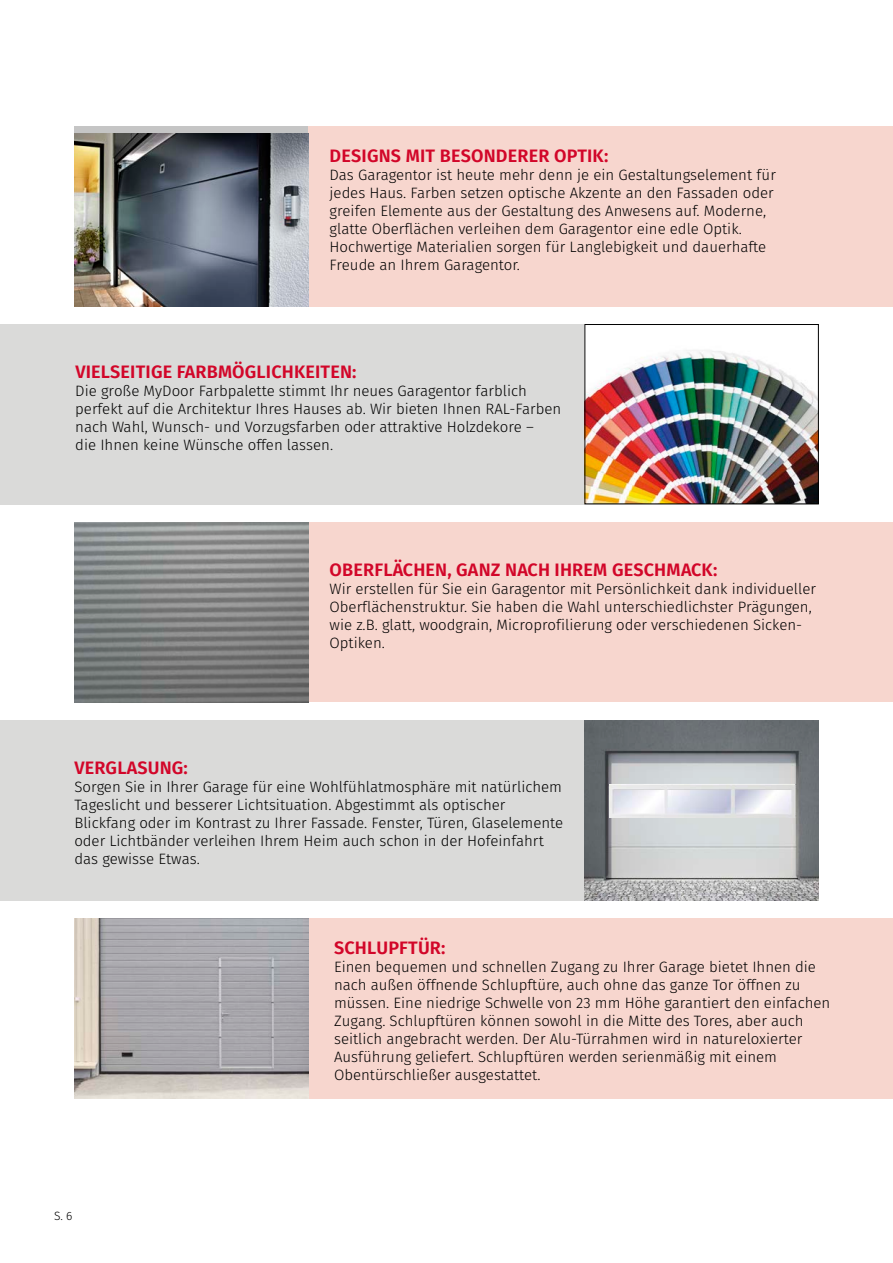
<style>
.page{position:relative;width:893px;height:1263px;background:#fff}
.page>*{position:absolute;margin:0;border:0;box-sizing:border-box;transform-origin:0 0}
.t1{font:600 18px "Fira Sans";letter-spacing:.01em;color:#d20629}
.t2{font:300 15px/18px "Fira Sans";color:#000}
.t3{font:300 12px "Fira Sans";color:#000}
</style>
<div class="page">
<div style="left:0;top:324px;width:819px;height:180px;background:#dadad9"></div>
<div style="left:0;top:720px;width:819px;height:180px;background:#dadad9"></div>
<div style="left:74px;top:126px;width:819px;height:180px;background:#f7d6ce"></div>
<div style="left:74px;top:522px;width:819px;height:180px;background:#f7d6ce"></div>
<div style="left:74px;top:918px;width:819px;height:180px;background:#f7d6ce"></div>
<img style="left:587px;top:326px;width:230px;height:176px">
<div style="left:585px;top:324px;width:234px;height:180px;border:1px solid #000"></div>
<div style="left:74px;top:126px;width:234px;height:180px;background:#c5c5c5"></div>
<img style="left:74px;top:134px;width:234px;height:172px">
<img style="left:74px;top:918px;width:234px;height:180px">
<img style="left:74px;top:522px;width:234px;height:180px">
<img style="left:585px;top:720px;width:234px;height:180px">
<img style="left:609px;top:785px;width:185px;height:32px">
<p class="t1" style="left:330px;top:143px;width:280px">DESIGNS MIT BESONDERER OPTIK:</p>
<p class="t2" style="left:330px;top:167px;width:448px">Das Garagentor ist heute mehr denn je ein Gestaltungselement für jedes Haus. Farben setzen optische Akzente an den Fassaden oder greifen Elemente aus der Gestaltung des Anwesens auf. Moderne, glatte Oberflächen verleihen dem Garagentor eine edle Optik.<br>Hochwertige Materialien sorgen für Langlebigkeit und dauerhafte Freude an Ihrem Garagentor.</p>
<p class="t1" style="left:75px;top:359px;width:283px">VIELSEITIGE FARBMÖGLICHKEITEN:</p>
<p class="t2" style="left:75px;top:383px;width:488px">Die große MyDoor Farbpalette stimmt Ihr neues Garagentor farblich perfekt auf die Architektur Ihres Hauses ab. Wir bieten Ihnen RAL-Farben nach Wahl, Wunsch- und Vorzugsfarben oder attraktive Holzdekore –<br>die Ihnen keine Wünsche offen lassen.</p>
<p class="t1" style="left:330px;top:557px;width:389px">OBERFLÄCHEN, GANZ NACH IHREM GESCHMACK:</p>
<p class="t2" style="left:330px;top:581px;width:488px">Wir erstellen für Sie ein Garagentor mit Persönlichkeit dank individueller Oberflächenstruktur. Sie haben die Wahl unterschiedlichster Prägungen, wie z.B. glatt, woodgrain, Microprofilierung oder verschiedenen Sicken-Optiken.</p>
<p class="t1" style="left:74px;top:755px;width:115px">VERGLASUNG:</p>
<p class="t2" style="left:74px;top:779px;width:490px">Sorgen Sie in Ihrer Garage für eine Wohlfühlatmosphäre mit natürlichem Tageslicht und besserer Lichtsituation. Abgestimmt als optischer Blickfang oder im Kontrast zu Ihrer Fassade. Fenster, Türen, Glaselemente oder Lichtbänder verleihen Ihrem Heim auch schon in der Hofeinfahrt das gewisse Etwas.</p>
<p class="t3" style="left:54px;top:1207px;width:20px">S. 6</p>
<p class="t1" style="left:334px;top:935px;width:113px">SCHLUPFTÜR:</p>
<p class="t2" style="left:334px;top:959px;width:498px">Einen bequemen und schnellen Zugang zu Ihrer Garage bietet Ihnen die nach außen öffnende Schlupftüre, auch ohne das ganze Tor öffnen zu müssen. Eine niedrige Schwelle von 23 mm Höhe garantiert den einfachen Zugang. Schlupftüren können sowohl in die Mitte des Tores, aber auch seitlich angebracht werden. Der Alu-Türrahmen wird in natureloxierter Ausführung geliefert. Schlupftüren werden serienmäßig mit einem Obentürschließer ausgestattet.</p>
</div>
